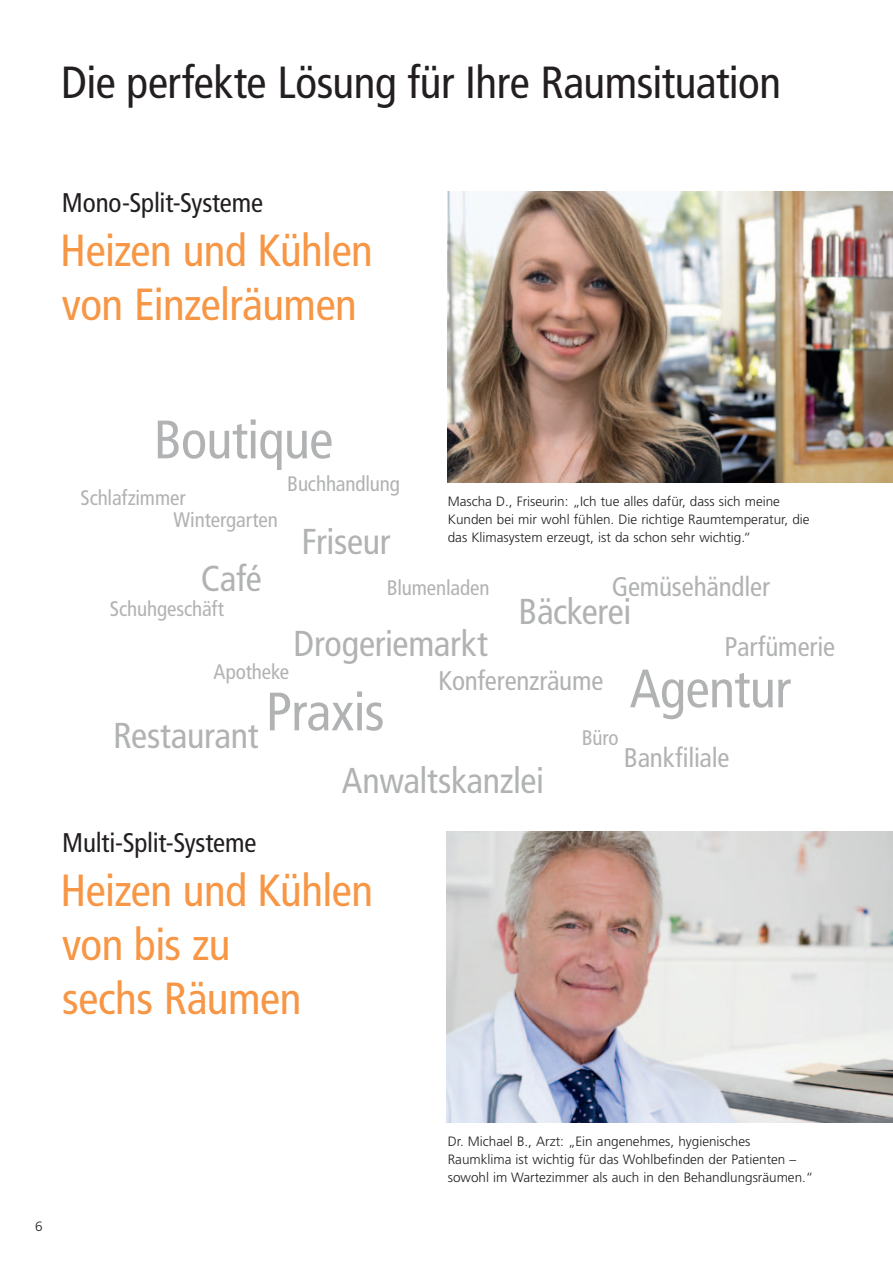
<style>
.page{position:relative;width:893px;height:1263px;background:#fff}
.page>*{position:absolute;margin:0;border:0;box-sizing:border-box;transform-origin:0 0}
.t1{font:condensed 54px "Frutiger LT Std";letter-spacing:-.01em;color:#b1b2b3}
.t2{font:condensed 45px/54px "Frutiger LT Std";letter-spacing:-.01em;color:#f79645}
.t3{font:condensed 45px "Frutiger LT Std";letter-spacing:-.01em;color:#231f20}
.t4{font:condensed 36px "Frutiger LT Std";letter-spacing:-.01em;color:#b1b2b3}
.t5{font:condensed 27px "Frutiger LT Std";letter-spacing:-.005em;color:#b1b2b3}
.t6{font:condensed 27px "Frutiger LT Std";letter-spacing:-.005em;color:#231f20}
.t7{font:condensed 21px/22.4px "Frutiger LT Std";letter-spacing:-.005em;color:#b1b2b3}
.t8{font:300 13.5px/18.3px "Frutiger LT Std";color:#231f20}
</style>
<div class="page">
<hr style="left:892px;top:832px;width:1px;height:365px;background:#fcba61">
<img style="left:448px;top:192px;width:445px;height:291px">
<img style="left:446px;top:832px;width:447px;height:291px">
<h2 class="t3" style="left:61px;top:56px;width:722px">Die perfekte Lösung für Ihre Raumsituation</h2>
<h3 class="t6" style="left:62px;top:187px;width:203px">Mono-Split-Systeme</h3>
<h2 class="t2" style="left:60px;top:224px;width:314px">Heizen und Kühlen von Einzelräumen</h2>
<h1 class="t1" style="left:154px;top:408px;width:181px">Boutique</h1>
<h3 class="t7" style="left:173px;top:486px;width:106px;text-indent:-93px">Schlafzimmer<br>Wintergarten</h3>
<h3 class="t7" style="left:287px;top:473px;width:114px">Buchhandlung</h3>
<h3 class="t4" style="left:301px;top:520px;width:91px">Friseur</h3>
<p class="t8" style="left:448px;top:492px;width:363px">Mascha D., Friseurin: „Ich tue alles dafür, dass sich meine<br>Kunden bei mir wohl fühlen. Die richtige Raumtemperatur, die das Klimasystem erzeugt, ist da schon sehr wichtig.“</p>
<h3 class="t4" style="left:201px;top:557px;width:63px">Café</h3>
<h3 class="t5" style="left:612px;top:571px;width:160px">Gemüsehändler</h3>
<h3 class="t5" style="left:724px;top:631px;width:112px">Parfümerie</h3>
<h3 class="t7" style="left:387px;top:576px;width:104px">Blumenladen</h3>
<h3 class="t4" style="left:519px;top:591px;width:114px">Bäckerei</h3>
<h3 class="t7" style="left:110px;top:598px;width:116px">Schuhgeschäft</h3>
<h3 class="t4" style="left:294px;top:623px;width:196px">Drogeriemarkt</h3>
<h3 class="t7" style="left:213px;top:661px;width:77px">Apotheke</h3>
<h3 class="t5" style="left:439px;top:665px;width:166px">Konferenzräume</h3>
<h1 class="t1" style="left:630px;top:657px;width:163px">Agentur</h1>
<h1 class="t1" style="left:266px;top:680px;width:120px">Praxis</h1>
<h3 class="t4" style="left:113px;top:714px;width:147px">Restaurant</h3>
<h3 class="t7" style="left:582px;top:727px;width:38px">Büro</h3>
<h3 class="t5" style="left:624px;top:742px;width:107px">Bankfiliale</h3>
<h3 class="t4" style="left:342px;top:759px;width:204px">Anwaltskanzlei</h3>
<h3 class="t6" style="left:62px;top:827px;width:196px">Multi-Split-Systeme</h3>
<h2 class="t2" style="left:60px;top:864px;width:314px">Heizen und Kühlen von bis zu<br>sechs Räumen</h2>
<p class="t8" style="left:35px;top:1217px;width:9px">6</p>
<p class="t8" style="left:448px;top:1132px;width:367px">Dr. Michael B., Arzt: „Ein angenehmes, hygienisches<br>Raumklima ist wichtig für das Wohlbefinden der Patienten – sowohl im Wartezimmer als auch in den Behandlungsräumen.“</p>
</div>
